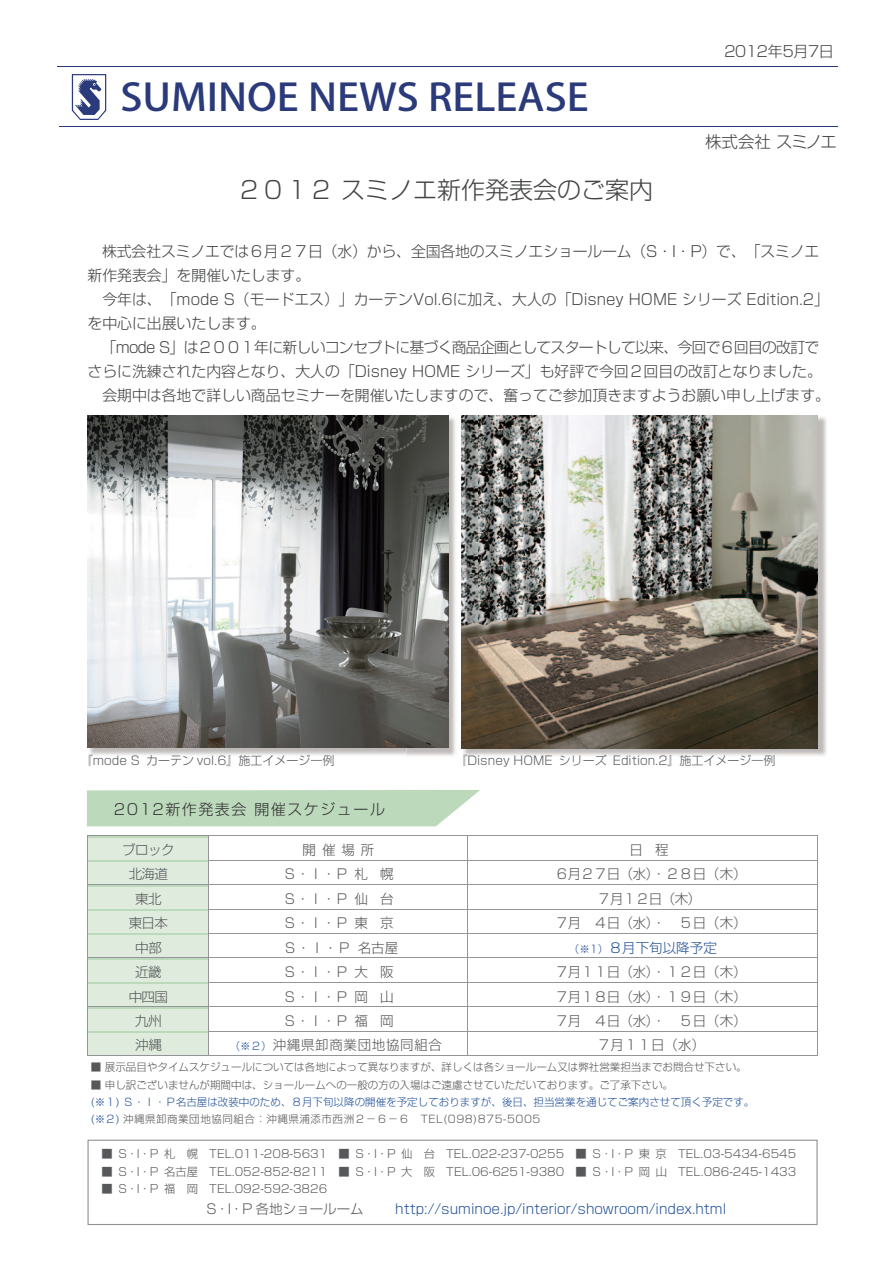
<style>
.page{position:relative;width:893px;height:1263px;background:#fff}
.page>*{position:absolute;margin:0;border:0;box-sizing:border-box;transform-origin:0 0}
.t1{font:500 37.35px "Koz Go Pro";color:#2b3a7a;scale:1.1 1}
.t2{font:300 24px "Shin Go Pro";color:#424344}
.t3{font:300 16.5px "Shin Go Pro";letter-spacing:-.04em;color:#424344}
.t4{font:300 15px/24px "Shin Go Pro";color:#424344}
.t5{font:300 15px "Shin Go Pro";letter-spacing:.1em;color:#323334}
.t6{font:300 15px "Shin Go Pro";letter-spacing:-.165em;color:#424344}
.t7{font:300 13.5px "Shin Go Pro";color:#57585a}
.t8{font:300 13.5px "Shin Go Pro";color:#235197}
.t9{font:300 13.5px "Shin Go Pro";letter-spacing:-.04em;color:#57585a}
.t10{font:300 13.5px "Shin Go Pro";letter-spacing:.05em;color:#57585a}
.t11{font:300 12px "Shin Go Pro";color:#57585a}
.t12{font:300 11.25px "Shin Go Pro";color:#57585a}
.t13{font:300 10.5px "Shin Go Pro";color:#57585a}
.t14{font:300 10.5px/17.2px "Shin Go Pro";letter-spacing:.005em;color:#235197}
.s1{font-size:10.5px}
.s2{font-size:10.5px;color:#235197}
.s3{color:#57585a}
</style>
<div class="page">
<svg style="left:72px;top:74px;width:34px;height:46px"></svg>
<hr style="left:57px;top:67px;width:780px;height:1px;background:#2b3a7a">
<hr style="left:59px;top:127px;width:778px;height:1px;background:#2b3a7a">
<img style="left:477px;top:415px;width:350px;height:341px">
<img style="left:477px;top:416px;width:341px;height:332px">
<img style="left:87px;top:415px;width:319px;height:340px">
<img style="left:406px;top:415px;width:71px;height:341px">
<img style="left:87px;top:416px;width:361px;height:332px">
<hr style="left:209px;top:835px;width:258px;height:1px;background:#939598">
<hr style="left:468px;top:835px;width:349px;height:1px;background:#939598">
<hr style="left:209px;top:860px;width:258px;height:1px;background:#939598">
<hr style="left:468px;top:860px;width:349px;height:1px;background:#939598">
<hr style="left:209px;top:884px;width:258px;height:1px;background:#939598">
<hr style="left:468px;top:884px;width:349px;height:1px;background:#939598">
<hr style="left:209px;top:909px;width:258px;height:1px;background:#939598">
<hr style="left:468px;top:909px;width:349px;height:1px;background:#939598">
<hr style="left:209px;top:933px;width:258px;height:1px;background:#939598">
<hr style="left:468px;top:933px;width:349px;height:1px;background:#939598">
<hr style="left:209px;top:957px;width:258px;height:1px;background:#939598">
<hr style="left:468px;top:957px;width:349px;height:1px;background:#939598">
<hr style="left:209px;top:982px;width:258px;height:1px;background:#939598">
<hr style="left:468px;top:982px;width:349px;height:1px;background:#939598">
<hr style="left:209px;top:1006px;width:258px;height:1px;background:#939598">
<hr style="left:468px;top:1006px;width:349px;height:1px;background:#939598">
<hr style="left:209px;top:1031px;width:258px;height:1px;background:#939598">
<hr style="left:468px;top:1031px;width:349px;height:1px;background:#939598">
<svg style="left:87px;top:835px;width:122px;height:221px"></svg>
<hr style="left:209px;top:1055px;width:258px;height:1px;background:#939598">
<svg style="left:467px;top:835px;width:1px;height:221px"></svg>
<hr style="left:468px;top:1055px;width:349px;height:1px;background:#939598">
<svg style="left:817px;top:835px;width:1px;height:221px"></svg>
<div style="left:87px;top:1140px;width:731px;height:85px;border:1px solid #919095"></div>
<div style="left:87px;top:790px;width:393px;height:36px;background:#bdd9bb"></div>
<h1 class="t1" style="left:120px;top:74px;width:427px">SUMINOE NEWS RELEASE</h1>
<h2 class="t2" style="left:237px;top:170px;width:417px">２０１２スミノエ新作発表会のご案内</h2>
<p class="t6" style="left:722px;top:39px;width:113px">２０１２年５月７日</p>
<p class="t3" style="left:705px;top:128px;width:133px">株式会社 スミノエ</p>
<p class="t4" style="left:88px;top:237px;width:744px">　株式会社スミノエでは６月２７日（水）から、全国各地のスミノエショールーム（S・I・P）で、「スミノエ新作発表会」を開催いたします。<br>　今年は、「mode S（モードエス）」カーテンVol.6に加え、大人の「Disney HOME シリーズ Edition.2」を中心に出展いたします。<br>　「mode S」は２００１年に新しいコンセプトに基づく商品企画としてスタートして以来、今回で６回目の改訂でさらに洗練された内容となり、大人の「Disney HOME シリーズ」も好評で今回２回目の改訂となりました。　会期中は各地で詳しい商品セミナーを開催いたしますので、奮ってご参加頂きますようお願い申し上げます。</p>
<p class="t11" style="left:81px;top:750px;width:255px">『mode S カーテン vol.6』施工イメージ一例</p>
<p class="t11" style="left:455px;top:750px;width:322px">『Disney HOME シリーズ Edition.2』施工イメージ一例</p>
<p class="t5" style="left:114px;top:797px;width:273px">2012新作発表会 開催スケジュール</p>
<p class="t7" style="left:122px;top:839px;width:54px">ブロック</p>
<p class="t7" style="left:303px;top:839px;width:73px">開催場所</p>
<p class="t7" style="left:629px;top:839px;width:41px">日 程</p>
<p class="t7" style="left:129px;top:863px;width:41px">北海道</p>
<p class="t7" style="left:283px;top:863px;width:112px">Ｓ・Ｉ・Ｐ札 幌</p>
<p class="t9" style="left:555px;top:863px;width:193px">６月２７日（水）・２８日（木）</p>
<p class="t7" style="left:135px;top:887px;width:28px">東北</p>
<p class="t7" style="left:283px;top:887px;width:112px">Ｓ・Ｉ・Ｐ仙 台</p>
<p class="t7" style="left:597px;top:887px;width:106px">７月１２日（木）</p>
<p class="t7" style="left:129px;top:912px;width:41px">東日本</p>
<p class="t7" style="left:283px;top:912px;width:112px">Ｓ・Ｉ・Ｐ東 京</p>
<p class="t7" style="left:555px;top:912px;width:193px">７月 ４日（水）・ ５日（木）</p>
<p class="t7" style="left:135px;top:936px;width:28px">中部</p>
<p class="t7" style="left:283px;top:936px;width:116px">Ｓ・Ｉ・Ｐ名古屋</p>
<p class="t8" style="left:569px;top:936px;width:149px"><span class="s1">（※1）</span>８月下旬以降予定</p>
<p class="t7" style="left:135px;top:961px;width:28px">近畿</p>
<p class="t7" style="left:283px;top:961px;width:112px">Ｓ・Ｉ・Ｐ大 阪</p>
<p class="t9" style="left:555px;top:961px;width:193px">７月１１日（水）・１２日（木）</p>
<p class="t7" style="left:129px;top:985px;width:41px">中四国</p>
<p class="t7" style="left:283px;top:985px;width:112px">Ｓ・Ｉ・Ｐ岡 山</p>
<p class="t9" style="left:555px;top:985px;width:193px">７月１８日（水）・１９日（木）</p>
<p class="t7" style="left:135px;top:1010px;width:28px">九州</p>
<p class="t7" style="left:283px;top:1010px;width:112px">Ｓ・Ｉ・Ｐ福 岡</p>
<p class="t7" style="left:555px;top:1010px;width:193px">７月 ４日（水）・ ５日（木）</p>
<p class="t7" style="left:135px;top:1034px;width:28px">沖縄</p>
<p class="t10" style="left:230px;top:1034px;width:214px"><span class="s2">（※２）</span>沖縄県卸商業団地協同組合</p>
<p class="t7" style="left:597px;top:1034px;width:109px">７月１１日（水）</p>
<p class="t13" style="left:91px;top:1059px;width:657px">■ 展示品目やタイムスケジュールについては各地によって異なりますが、詳しくは各ショールーム又は弊社営業担当までお問合せ下さい。</p>
<p class="t13" style="left:91px;top:1076px;width:584px">■ 申し訳ございませんが期間中は、ショールームへの一般の方の入場はご遠慮させていただいております。ご了承下さい。</p>
<p class="t14" style="left:91px;top:1092px;width:665px">(※１) Ｓ・Ｉ・Ｐ名古屋は改装中のため、８月下旬以降の開催を予定しておりますが、後日、担当営業を通じてご案内させて頂く予定です。(※２) <span class="s3">沖縄県卸商業団地協同組合：沖縄県浦添市西洲２－６－６　TEL(098)875-5005</span></p>
<p class="t12" style="left:102px;top:1145px;width:696px">■ S・I・P 札 幌 TEL.011-208-5631 ■ S・I・P 仙　台 TEL.022-237-0255 ■ S・I・P 東京 TEL.03-5434-6545</p>
<p class="t12" style="left:102px;top:1162px;width:696px">■ S・I・P 名古屋 TEL.052-852-8211 ■ S・I・P 大 阪 TEL.06-6251-9380 ■ S・I・P 岡山 TEL.086-245-1433</p>
<p class="t12" style="left:102px;top:1179px;width:227px">■ S・I・P 福　岡 TEL.092-592-3826</p>
<p class="t7" style="left:206px;top:1198px;width:159px">S・I・P 各地ショールーム</p>
<p class="t8" style="left:395px;top:1198px;width:332px">http://suminoe.jp/interior/showroom/index.html</p>
</div>
